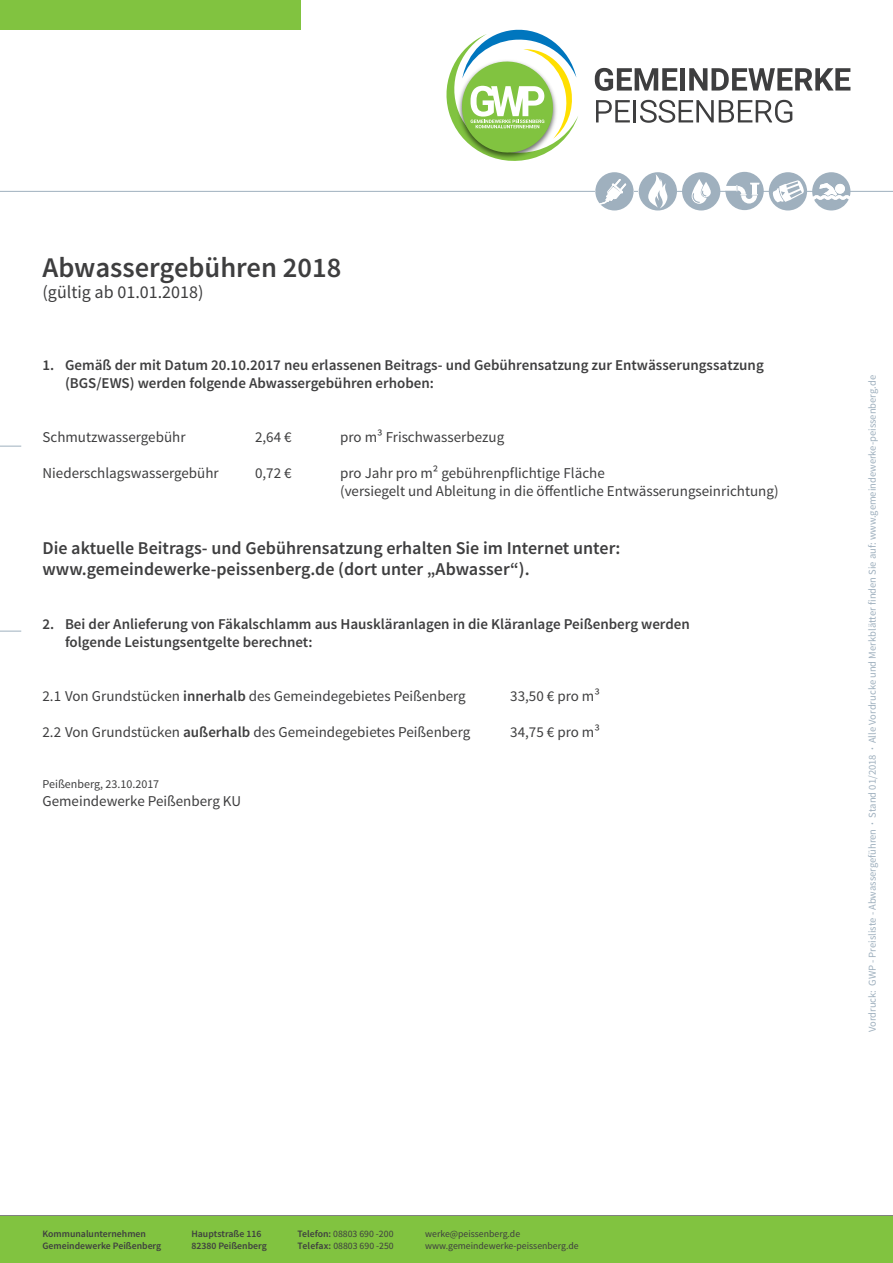
<style>
.page{position:relative;width:893px;height:1263px;background:#fff}
.page>*{position:absolute;margin:0;border:0;box-sizing:border-box;transform-origin:0 0}
.t1{font:600 28.5px "Source Sans Pro";color:#3e3e3f}
.t2{font:600 18px/21.6px "Source Sans Pro";color:#3e3e3f}
.t3{font:18px "Source Sans Pro";color:#3e3e3f}
.t4{font:15px/18px "Source Sans Pro";color:#3e3e3f}
.t5{font:600 15px/18px "Source Sans Pro";color:#3e3e3f}
.t6{font:12px "Source Sans Pro";color:#3e3e3f}
.t7{font:10.5px "Source Sans Pro";color:#9fb0be}
.t8{font:9.75px/11.7px "Source Sans Pro";color:#3e3e3f}
.t9{font:600 9.75px/11.7px "Source Sans Pro";color:#3e3e3f}
.s1{font-weight:600}
</style>
<div class="page">
<svg style="left:595px;top:68px;width:82px;height:23px"></svg>
<div style="left:680px;top:68px;width:5px;height:23px;background:#3e3e3f"></div>
<svg style="left:689px;top:68px;width:161px;height:23px"></svg>
<svg style="left:596px;top:100px;width:34px;height:22px"></svg>
<hr style="left:634px;top:100px;width:2px;height:22px;background:#3e3e3f">
<svg style="left:640px;top:100px;width:152px;height:23px"></svg>
<svg style="left:446px;top:30px;width:132px;height:131px"></svg>
<div style="left:0;top:0;width:301px;height:30px;background:#81c340"></div>
<hr style="left:0;top:1215px;width:893px;height:1px;background:#3e3e3f">
<div style="left:0;top:1216px;width:893px;height:47px;background:#81c340"></div>
<hr style="left:0;top:191px;width:893px;height:1px;background:#9fb0be">
<svg style="left:639px;top:172px;width:38px;height:38px"></svg>
<div style="left:639px;top:172px;width:38px;height:38px;background:#9fb0be;border-radius:50%"></div>
<svg style="left:648px;top:174px;width:19px;height:35px"></svg>
<svg style="left:595px;top:172px;width:39px;height:38px"></svg>
<div style="left:682px;top:172px;width:38px;height:38px;background:#9fb0be;border-radius:50%"></div>
<svg style="left:692px;top:179px;width:19px;height:25px"></svg>
<svg style="left:725px;top:172px;width:39px;height:38px"></svg>
<div style="left:769px;top:172px;width:38px;height:38px;background:#9fb0be;border-radius:50%"></div>
<svg style="left:772px;top:180px;width:32px;height:22px"></svg>
<svg style="left:812px;top:172px;width:38px;height:38px"></svg>
<svg style="left:0;top:446px;width:21px;height:1px"></svg>
<svg style="left:0;top:631px;width:21px;height:1px"></svg>
<h1 class="t1" style="left:43px;top:249px;width:300px">Abwassergebühren 2018</h1>
<p class="t3" style="left:43px;top:281px;width:162px">(gültig ab 01.01.2018)</p>
<p class="t5" style="left:65px;top:357px;width:700px;text-indent:-22px">1. Gemäß der mit Datum 20.10.2017 neu erlassenen Beitrags- und Gebührensatzung zur Entwässerungssatzung (BGS/EWS) werden folgende Abwassergebühren erhoben:</p>
<p class="t4" style="left:43px;top:428px;width:145px">Schmutzwassergebühr</p>
<p class="t4" style="left:255px;top:428px;width:38px">2,64 €</p>
<p class="t4" style="left:340px;top:428px;width:166px">pro m³ Frischwasserbezug</p>
<p class="t4" style="left:43px;top:464px;width:178px">Niederschlagswassergebühr</p>
<p class="t4" style="left:255px;top:464px;width:38px">0,72 €</p>
<p class="t4" style="left:340px;top:464px;width:440px">pro Jahr pro m² gebührenpflichtige Fläche<br>(versiegelt und Ableitung in die öffentliche Entwässerungseinrichtung)</p>
<p class="t2" style="left:43px;top:537px;width:579px">Die aktuelle Beitrags- und Gebührensatzung erhalten Sie im Internet unter: www.gemeindewerke-peissenberg.de (dort unter „Abwasser“).</p>
<p class="t5" style="left:65px;top:616px;width:626px;text-indent:-22px">2. Bei der Anlieferung von Fäkalschlamm aus Hauskläranlagen in die Kläranlage Peißenberg werden folgende Leistungsentgelte berechnet:</p>
<p class="t4" style="left:43px;top:688px;width:425px">2.1 Von Grundstücken <span class="s1">innerhalb</span> des Gemeindegebietes Peißenberg</p>
<p class="t4" style="left:510px;top:688px;width:91px">33,50 € pro m³</p>
<p class="t4" style="left:43px;top:724px;width:429px">2.2 Von Grundstücken <span class="s1">außerhalb</span> des Gemeindegebietes Peißenberg</p>
<p class="t4" style="left:510px;top:724px;width:91px">34,75 € pro m³</p>
<p class="t6" style="left:43px;top:776px;width:118px">Peißenberg, 23.10.2017</p>
<p class="t4" style="left:43px;top:792px;width:200px">Gemeindewerke Peißenberg KU</p>
<p class="t9" style="left:43px;top:1228px;width:120px">Kommunalunternehmen<br>Gemeindewerke Peißenberg</p>
<p class="t9" style="left:191px;top:1228px;width:77px">Hauptstraße 116<br>82380 Peißenberg</p>
<p class="t8" style="left:298px;top:1228px;width:98px"><span class="s1">Telefon:</span> 08803 690 -200<br><span class="s1">Telefax:</span> 08803 690 -250</p>
<p class="t8" style="left:425px;top:1228px;width:155px">werke@peissenberg.de www.gemeindewerke-peissenberg.de</p>
<p class="t7" style="left:866px;top:1032px;width:659px;rotate:-90deg">Vordruck: GWP - Preisliste - Abwassergeführen <span class="s1">·</span> Stand 01/2018 <span class="s1">·</span> Alle Vordrucke und Merkblätter finden Sie auf: www.gemeindewerke-peissenberg.de</p>
</div>
